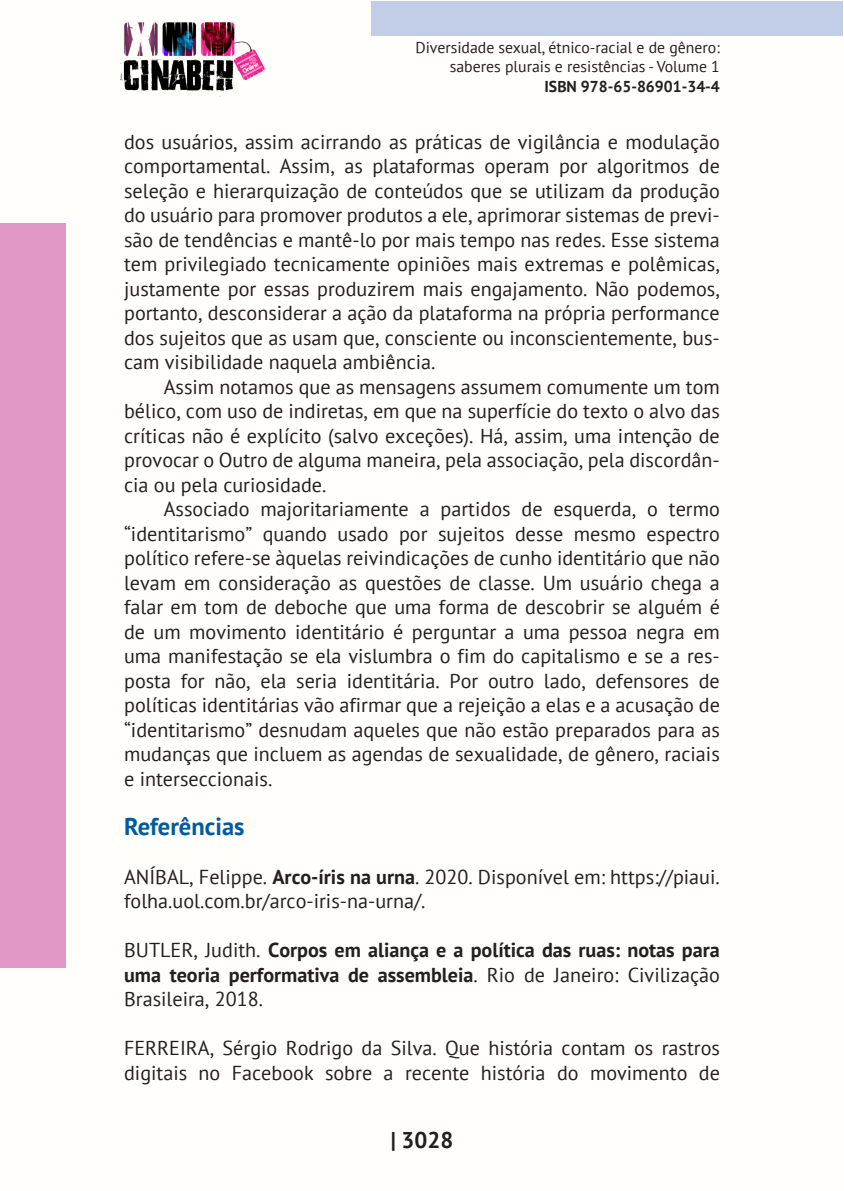
<style>
.page{position:relative;width:844px;height:1191px;background:#fff}
.page>*{position:absolute;margin:0;border:0;box-sizing:border-box;transform-origin:0 0}
._9_SUBTÍTULOS{font:700 24.5px "PT Sans";color:#015b9e}
.t1{font:700 22.75px "PT Sans";color:#231f20}
._8_CORPO{font:20.12px/24.5px "PT Sans";color:#231f20;text-align:justify}
._11_REFERENCIAS{font:20.12px/24.5px "PT Sans";color:#231f20}
._11_REFERENCIAS-2{font:700 20.12px/24.5px "PT Sans";color:#231f20;text-align:justify}
.t2{font:15.75px/18.9px "PT Sans";color:#231f20;text-align:right}
.t3{font:700 15.75px "PT Sans";color:#231f20}
.s1{font-weight:700}
.s2{font-weight:400}
</style>
<div class="page">
<div style="left:0;top:0;width:843px;height:1191px;background:#fffefa"></div>
<div style="left:371px;top:1px;width:471px;height:35px;background:#c2cde7"></div>
<div style="left:0;top:223px;width:65px;height:744px;background:#e198c7"></div>
<img style="left:120px;top:22px;width:144px;height:75px">
<p class="t2" style="left:415px;top:38px;width:306px">Diversidade sexual, étnico-racial e de gênero: saberes plurais e resistências - Volume 1</p>
<p class="t3" style="left:544px;top:76px;width:177px">ISBN 978-65-86901-34-4</p>
<p class="_8_CORPO" style="left:124px;top:129px;width:597px">dos usuários, assim acirrando as práticas de vigilância e modulação comportamental. Assim, as plataformas operam por algoritmos de seleção e hierarquização de conteúdos que se utilizam da produção do usuário para promover produtos a ele, aprimorar sistemas de previ&shy;são de tendências e mantê-lo por mais tempo nas redes. Esse sistema tem privilegiado tecnicamente opiniões mais extremas e polêmicas, justamente por essas produzirem mais engajamento. Não podemos, portanto, desconsiderar a ação da plataforma na própria performance dos sujeitos que as usam que, consciente ou inconscientemente, bus&shy;cam visibilidade naquela ambiência.</p>
<p class="_8_CORPO" style="left:124px;top:374px;width:597px;text-indent:40px">Assim notamos que as mensagens assumem comumente um tom bélico, com uso de indiretas, em que na superfície do texto o alvo das críticas não é explícito (salvo exceções). Há, assim, uma intenção de provocar o Outro de alguma maneira, pela associação, pela discordân&shy;cia ou pela curiosidade.</p>
<p class="_8_CORPO" style="left:124px;top:496px;width:597px;text-indent:40px">Associado majoritariamente a partidos de esquerda, o termo “identitarismo” quando usado por sujeitos desse mesmo espectro político refere-se àquelas reivindicações de cunho identitário que não levam em consideração as questões de classe. Um usuário chega a falar em tom de deboche que uma forma de descobrir se alguém é de um movimento identitário é perguntar a uma pessoa negra em uma manifestação se ela vislumbra o fim do capitalismo e se a res&shy;posta for não, ela seria identitária. Por outro lado, defensores de políticas identitárias vão afirmar que a rejeição a elas e a acusação de “identitarismo” desnudam aqueles que não estão preparados para as mudanças que incluem as agendas de sexualidade, de gênero, raciais e interseccionais.</p>
<p class="_9_SUBTÍTULOS" style="left:124px;top:810px;width:122px">Referências</p>
<p class="_11_REFERENCIAS" style="left:124px;top:864px;width:597px">ANÍBAL, Felippe. <span class="s1">Arco-íris na urna</span>. 2020. Disponível em: https://piaui. folha.uol.com.br/arco-iris-na-urna/.</p>
<p class="_11_REFERENCIAS-2" style="left:124px;top:937px;width:597px"><span class="s2">BUTLER, Judith.</span> Corpos em aliança e a política das ruas: notas para uma teoria performativa de assembleia<span class="s2">. Rio de Janeiro: Civilização Brasileira, 2018.</span></p>
<p class="_11_REFERENCIAS" style="left:124px;top:1035px;width:597px">FERREIRA, Sérgio Rodrigo da Silva. Que história contam os rastros digitais no Facebook sobre a recente história do movimento de</p>
<p class="t1" style="left:390px;top:1125px;width:64px">| 3028</p>
</div>
